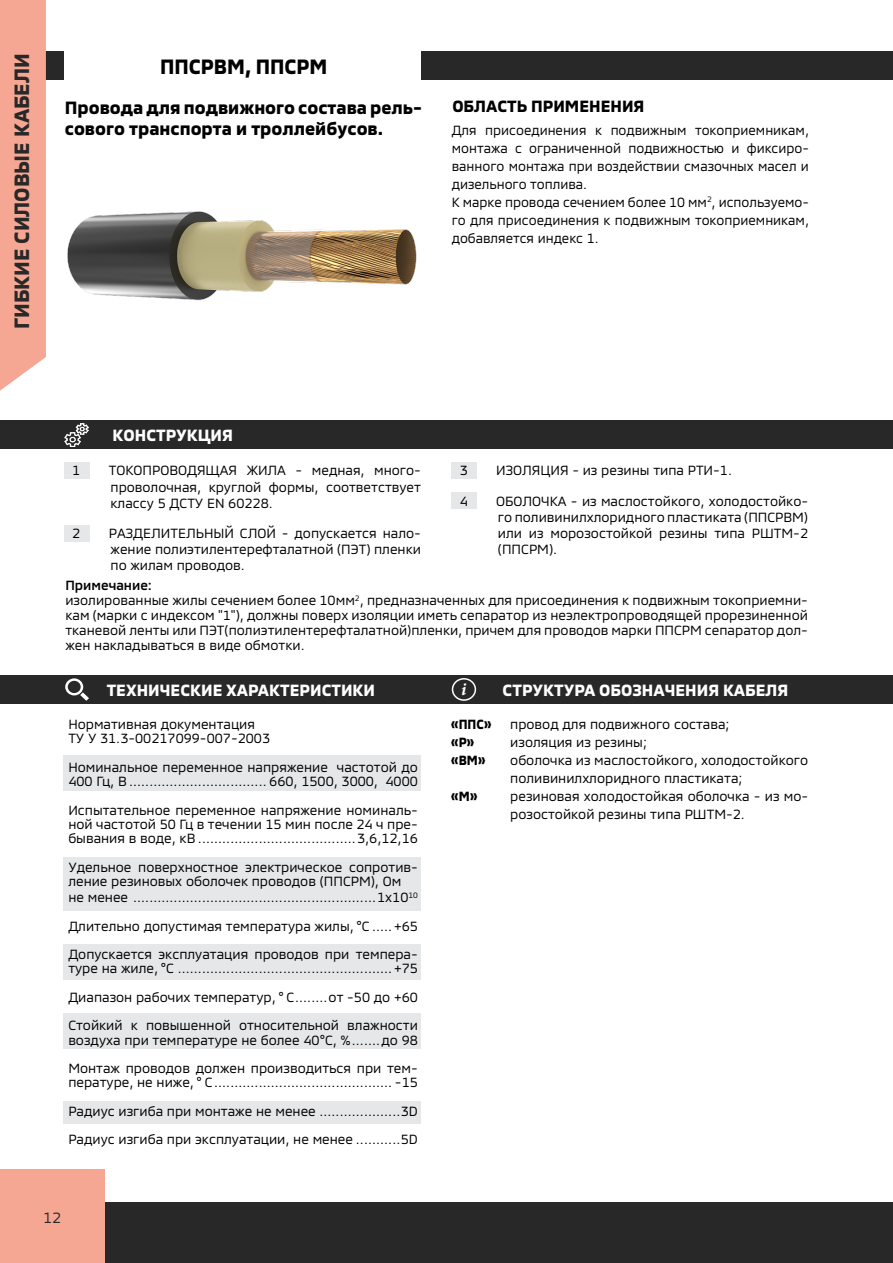
<style>
.page{position:relative;width:893px;height:1263px;background:#fff}
.page>*{position:absolute;margin:0;border:0;box-sizing:border-box;transform-origin:0 0}
.t1{font:700 21px "MMCOFFICE";color:#292829}
.t2{font:700 21px "MMCOFFICE";color:#000}
.t3{font:700 18px/21px "MMCOFFICE";color:#000}
.t4{font:italic 700 18px "Minion Pro";color:#fff}
.t5{font:700 16.5px "MMCOFFICE";color:#fff}
.t6{font:700 16.5px "MMCOFFICE";color:#000}
.t7{font:15px "MMCOFFICE";color:#292829}
.t8{font:13.5px/18px "MMCOFFICE";color:#000}
.t9{font:700 13.5px/18px "MMCOFFICE";color:#000;scale:.93 1}
.s1{font-weight:500}
</style>
<div class="page">
<div style="left:11px;top:1202px;width:882px;height:61px;background:#292829"></div>
<div style="left:0;top:1168px;width:105px;height:95px;background:#f5a793"></div>
<div style="left:0;top:51px;width:893px;height:29px;background:#292829"></div>
<div style="left:0;top:0;width:46px;height:391px;background:#f5a793"></div>
<div style="left:64px;top:755px;width:357px;height:36px;background:#e6e7e8"></div>
<div style="left:64px;top:857px;width:357px;height:53px;background:#e6e7e8"></div>
<div style="left:64px;top:944px;width:357px;height:36px;background:#e6e7e8"></div>
<div style="left:64px;top:1013px;width:357px;height:35px;background:#e6e7e8"></div>
<div style="left:64px;top:1101px;width:357px;height:22px;background:#e6e7e8"></div>
<img style="left:67px;top:211px;width:350px;height:90px">
<div style="left:0;top:420px;width:893px;height:29px;background:#292829"></div>
<img style="left:65px;top:424px;width:24px;height:22px">
<div style="left:451px;top:462px;width:25px;height:17px;background:#e6e7e8"></div>
<div style="left:64px;top:462px;width:25px;height:17px;background:#e6e7e8"></div>
<div style="left:64px;top:526px;width:26px;height:16px;background:#e6e7e8"></div>
<div style="left:451px;top:492px;width:25px;height:17px;background:#e6e7e8"></div>
<div style="left:0;top:675px;width:893px;height:29px;background:#292829"></div>
<svg style="left:65px;top:678px;width:24px;height:23px"></svg>
<div style="left:452px;top:678px;width:24px;height:23px;border:2px solid #fff;border-radius:50%"></div>
<div style="left:65px;top:46px;width:356px;height:37px;background:#fff"></div>
<h1 class="t1" style="left:5px;top:329px;width:277px;rotate:-90deg">ГИБКИЕ СИЛОВЫЕ КАБЕЛИ</h1>
<h1 class="t2" style="left:160px;top:50px;width:169px">ППСРВМ, ППСРМ</h1>
<h2 class="t3" style="left:65px;top:95px;width:359px">Провода для подвижного состава рель&shy;сового транспорта и троллейбусов.</h2>
<p class="t6" style="left:452px;top:94px;width:194px">ОБЛАСТЬ ПРИМЕНЕНИЯ</p>
<p class="t8" style="left:452px;top:120px;width:359px">Для присоединения к подвижным токоприемникам, монтажа с ограниченной подвижностью и фиксиро&shy;ванного монтажа при воздействии смазочных масел и дизельного топлива.<br>К марке провода сечением более 10 мм<sup>2</sup>, используемо&shy;го для присоединения к подвижным токоприемникам, добавляется индекс 1.</p>
<p class="t5" style="left:113px;top:422px;width:122px">КОНСТРУКЦИЯ</p>
<p class="t8" style="left:72px;top:460px;width:10px">1</p>
<p class="t8" style="left:109px;top:461px;width:314px;line-height:16.2px;text-align:justify">ТОКОПРОВОДЯЩАЯ ЖИЛА - медная, много&shy;проволочная, круглой формы, соответствует классу 5 ДСТУ EN 60228.</p>
<p class="t8" style="left:72px;top:523px;width:10px">2</p>
<p class="t8" style="left:109px;top:523px;width:314px;line-height:16.2px;text-align:justify">РАЗДЕЛИТЕЛЬНЫЙ СЛОЙ - допускается нало&shy;жение полиэтилентерефталатной (ПЭТ) пленки по жилам проводов.</p>
<p class="t8" style="left:460px;top:460px;width:10px">3</p>
<p class="t8" style="left:496px;top:460px;width:237px">ИЗОЛЯЦИЯ - из резины типа РТИ-1.</p>
<p class="t8" style="left:460px;top:490px;width:10px">4</p>
<p class="t8" style="left:496px;top:491px;width:313px;line-height:16.2px;text-align:justify">ОБОЛОЧКА - из маслостойкого, холодостойко&shy;го поливинилхлоридного пластиката (ППСРВМ) или из морозостойкой резины типа РШТМ-2 (ППСРМ).</p>
<p class="t8" style="left:65px;top:576px;width:744px;line-height:15px"><span class="s1">Примечание:<br></span>изолированные жилы сечением более 10мм<sup>2</sup>, предназначенных для присоединения к подвижным токоприемни&shy;кам (марки с индексом "1"), должны поверх изоляции иметь сепаратор из неэлектропроводящей прорезиненной тканевой ленты или ПЭТ(полиэтилентерефталатной)пленки, причем для проводов марки ППСРМ сепаратор дол&shy;жен накладываться в виде обмотки.</p>
<p class="t5" style="left:107px;top:677px;width:270px">ТЕХНИЧЕСКИЕ ХАРАКТЕРИСТИКИ</p>
<h2 class="t4" style="left:461px;top:676px;width:7px">і</h2>
<p class="t5" style="left:503px;top:677px;width:287px">СТРУКТУРА ОБОЗНАЧЕНИЯ КАБЕЛЯ</p>
<p class="t8" style="left:68px;top:715px;width:203px;line-height:14.2px">Нормативная документация<br>ТУ У 31.3-00217099-007-2003</p>
<p class="t8" style="left:68px;top:758px;width:351px;line-height:14.2px">Номинальное переменное напряжение частотой до<br>400 Гц, В .................................. 660, 1500, 3000, 4000</p>
<p class="t8" style="left:68px;top:801px;width:351px;line-height:14.2px;text-align:justify">Испытательное переменное напряжение номиналь&shy;ной частотой 50 Гц в течении 15 мин после 24 ч пре&shy;бывания в воде, кВ .......................................3,6,12,16</p>
<p class="t8" style="left:68px;top:858px;width:351px;line-height:14.2px">Удельное поверхностное электрическое сопротив&shy;ление резиновых оболочек проводов (ППСРМ), Ом</p>
<p class="t8" style="left:68px;top:881px;width:351px;line-height:28.5px;text-align:justify">не менее ............................................................1х10<sup>10<br></sup>Длительно допустимая температура жилы, °С .....+65<br>Допускается эксплуатация проводов при темпера-</p>
<p class="t8" style="left:68px;top:953px;width:351px;line-height:28.5px;text-align:justify">туре на жиле, °С .....................................................+75<br>Диапазон рабочих температур, ° С........от -50 до +60<br>Стойкий к повышенной относительной влажности</p>
<p class="t8" style="left:68px;top:1024px;width:351px;line-height:28.5px">воздуха при температуре не более 40°С, %.......до 98<br>Монтаж проводов должен производиться при тем-</p>
<p class="t8" style="left:68px;top:1067px;width:351px;line-height:28.5px;text-align:justify">пературе, не ниже, ° С............................................ -15<br>Радиус изгиба при монтаже не менее ....................3D Радиус изгиба при эксплуатации, не менее ...........5D</p>
<p class="t7" style="left:43px;top:1206px;width:20px">12</p>
<p class="t9" style="left:451px;top:714px;width:46px">«ППС» «Р» «ВМ»</p>
<p class="t9" style="left:451px;top:786px;width:30px">«М»</p>
<p class="t8" style="left:510px;top:714px;width:299px">провод для подвижного состава;<br>изоляция из резины;<br>оболочка из маслостойкого, холодостойкого поливинилхлоридного пластиката; резиновая холодостойкая оболочка - из мо&shy;розостойкой резины типа РШТМ-2.</p>
</div>
